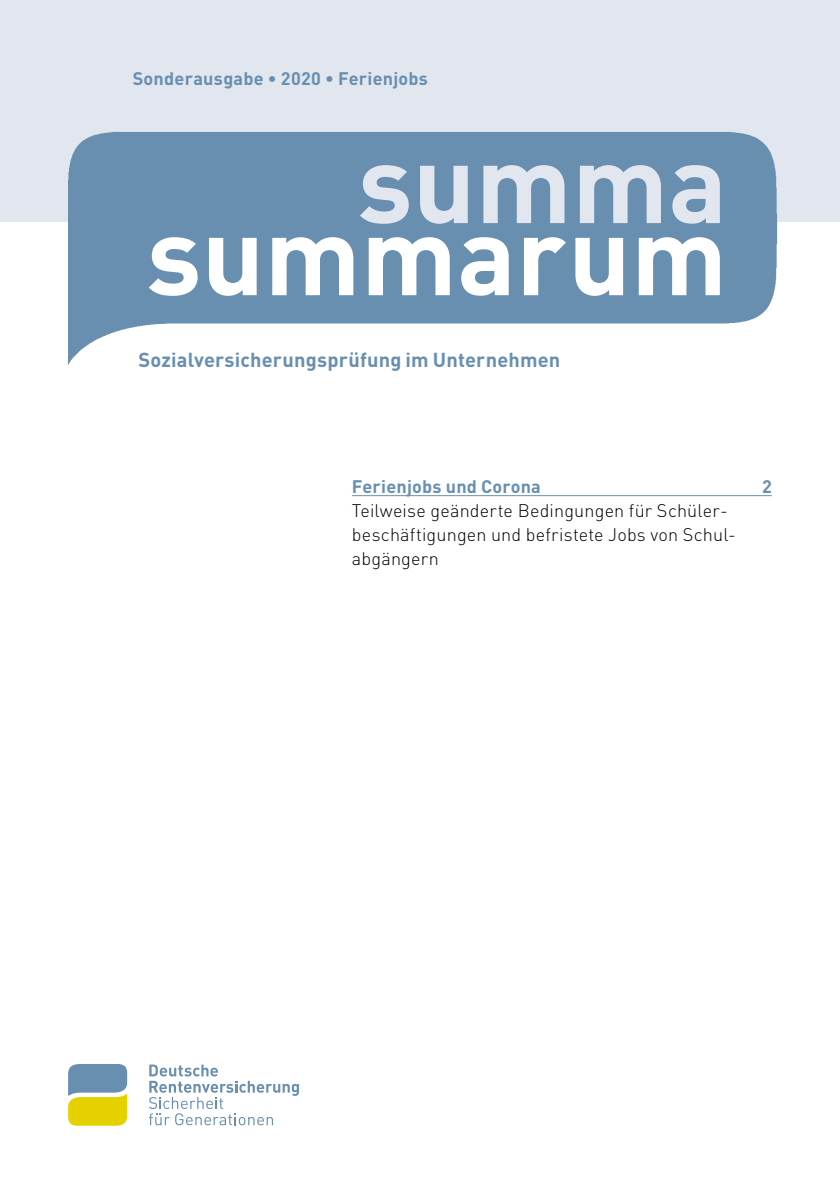
<style>
.page{position:relative;width:840px;height:1191px;background:#fff}
.page>*{position:absolute;margin:0;border:0;box-sizing:border-box;transform-origin:0 0}
.t1{font:700 110px "DIN";color:#fff}
.t2{font:700 110px "DIN";color:#e1e6ef}
.t3{font:700 20px "DIN";letter-spacing:.01em;color:#688fb0}
.t4{font:300 18px/24px "DIN";letter-spacing:.01em;color:#000}
.t5{font:700 18px "DIN";letter-spacing:.01em;color:#688fb0}
</style>
<div class="page">
<div style="left:0;top:0;width:839px;height:221px;background:#e1e6ef"></div>
<img style="left:68px;top:132px;width:709px;height:232px">
<svg style="left:68px;top:1064px;width:59px;height:61px;background:#aeb768"></svg>
<svg style="left:149px;top:1064px;width:150px;height:61px"></svg>
<hr style="left:351px;top:495px;width:420px;height:1px;background:#688fb0">
<p class="t5" style="left:133px;top:67px;width:297px">Sonderausgabe • 2020 • Ferienjobs</p>
<h1 class="t2" style="left:357px;top:111px;width:371px">summa</h1>
<h1 class="t1" style="left:146px;top:183px;width:582px">summarum</h1>
<p class="t3" style="left:138px;top:347px;width:423px">Sozialversicherungsprüfung im Unternehmen</p>
<p class="t5" style="left:351px;top:475px;width:190px">Ferienjobs und Corona</p>
<p class="t5" style="left:761px;top:475px;width:11px">2</p>
<p class="t4" style="left:351px;top:498px;width:385px">Teilweise geänderte Bedingungen für Schüler&shy;beschäftigungen und befristete Jobs von Schul&shy;abgängern</p>
</div>
